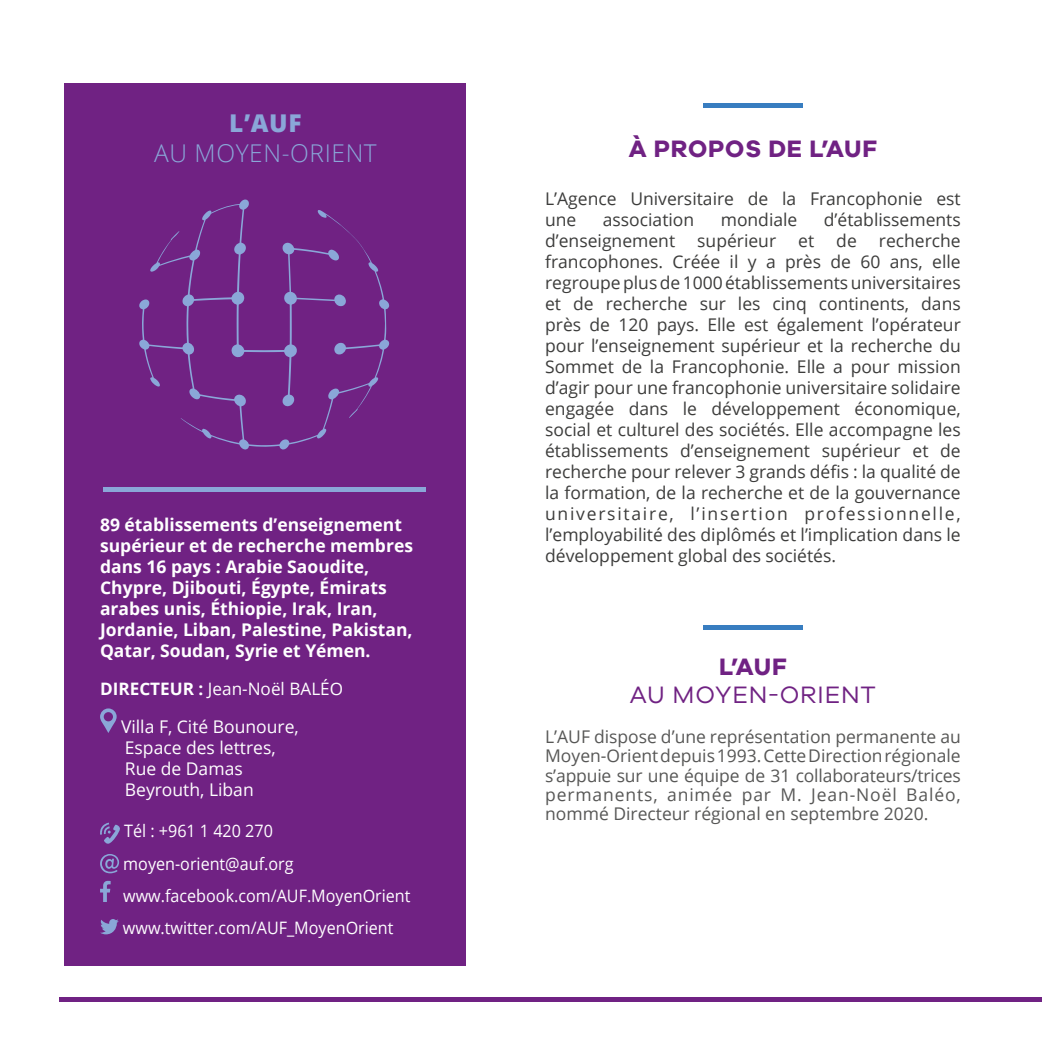
<style>
.page{position:relative;width:1042px;height:1042px;background:#fff}
.page>*{position:absolute;margin:0;border:0;box-sizing:border-box;transform-origin:0 0}
.t1{font:700 24.5px "Galyon";letter-spacing:.035em;color:#702283}
.t2{font:24.5px "Galyon";letter-spacing:.035em;color:#702283}
.t3{font:300 24.5px "Open Sans";letter-spacing:.025em;color:#8aa7d8}
.t4{font:800 24.5px "Open Sans";color:#8aa7d8}
.t5{font:17.5px/21px "Open Sans";color:#3c3c3b}
.t6{font:17.5px/19.2px "Open Sans";color:#575756;text-align:justify}
.t7{font:700 17.5px/21px "Open Sans";color:#fff}
.t8{font:17.5px/21px "Open Sans";color:#fff}
.t9{font:17.15px/32.4px "Open Sans";color:#fff;scale:.94 1}
.t10{font:17.15px "Open Sans";color:#fff}
.s1{font-weight:700}
</style>
<div class="page">
<div style="left:64px;top:83px;width:402px;height:882px;background:#702283"></div>
<svg style="left:100px;top:708px;width:17px;height:25px"></svg>
<svg style="left:100px;top:822px;width:20px;height:22px"></svg>
<svg style="left:100px;top:854px;width:19px;height:19px"></svg>
<svg style="left:100px;top:881px;width:11px;height:21px"></svg>
<svg style="left:100px;top:919px;width:19px;height:15px"></svg>
<hr style="left:60px;top:997px;width:982px;height:4px;background:#702283">
<div style="left:703px;top:103px;width:99px;height:5px;background:#387dc0"></div>
<hr style="left:703px;top:626px;width:99px;height:4px;background:#387dc0">
<div style="left:103px;top:487px;width:322px;height:5px;background:#8aa7d8"></div>
<svg style="left:139px;top:200px;width:250px;height:250px"></svg>
<h1 class="t4" style="left:229px;top:105px;width:74px">L’AUF</h1>
<h1 class="t3" style="left:154px;top:136px;width:224px">AU MOYEN-ORIENT</h1>
<p class="t7" style="left:100px;top:513px;width:314px">89 établissements d’enseignement supérieur et de recherche membres dans 16 pays : Arabie Saoudite, Chypre, Djibouti, Égypte, Émirats arabes unis, Éthiopie, Irak, Iran, Jordanie, Liban, Palestine, Pakistan, Qatar, Soudan, Syrie et Yémen.</p>
<p class="t10" style="left:100px;top:677px;width:245px"><span class="s1">DIRECTEUR :</span> Jean-Noël BALÉO</p>
<p class="t8" style="left:121px;top:716px;width:179px">Villa F, Cité Bounoure,<br>Espace des lettres,<br>Rue de Damas<br>Beyrouth, Liban</p>
<p class="t9" style="left:123px;top:814px;width:307px">Tél : +961 1 420 270 moyen-orient@auf.org www.facebook.com/AUF.MoyenOrient www.twitter.com/AUF_MoyenOrient</p>
<h1 class="t1" style="left:629px;top:134px;width:250px">À PROPOS DE L’AUF</h1>
<p class="t5" style="left:545px;top:188px;width:417px">L’Agence Universitaire de la Francophonie est une</p>
<p class="t5" style="left:603px;top:209px;width:93px">association</p>
<p class="t5" style="left:721px;top:209px;width:78px">mondiale</p>
<p class="t5" style="left:824px;top:209px;width:138px">d’établissements</p>
<p class="t5" style="left:545px;top:230px;width:132px">d’enseignement</p>
<p class="t5" style="left:697px;top:230px;width:80px">supérieur</p>
<p class="t5" style="left:798px;top:230px;width:17px">et</p>
<p class="t5" style="left:836px;top:230px;width:22px">de</p>
<p class="t5" style="left:545px;top:230px;width:417px;text-align:justify;text-indent:334px">recherche francophones. Créée il y a près de 60 ans, elle regroupe plus de 1000 établissements universitaires et de recherche sur les cinq continents, dans près de 120 pays. Elle est également l’opérateur pour l’enseignement supérieur et la recherche du Sommet de la Francophonie. Elle a pour mission d’agir pour une francophonie universitaire solidaire engagée dans le développement économique, social et culturel des sociétés. Elle accompagne les établissements d’enseignement supérieur et de recherche pour relever 3 grands défis : la qualité de la formation, de la recherche et de la gouvernance universitaire, l’insertion professionnelle, l’employabilité des diplômés et l’implication dans le développement global des sociétés.</p>
<h1 class="t1" style="left:719px;top:651px;width:69px">L’AUF</h1>
<h1 class="t2" style="left:630px;top:676px;width:247px">AU MOYEN-ORIENT</h1>
<p class="t6" style="left:545px;top:726px;width:417px">L’AUF dispose d’une représentation permanente au Moyen-Orient depuis 1993. Cette Direction régionale s’appuie sur une équipe de 31 collaborateurs/trices permanents, animée par M. Jean-Noël Baléo, nommé Directeur régional en septembre 2020.</p>
</div>
